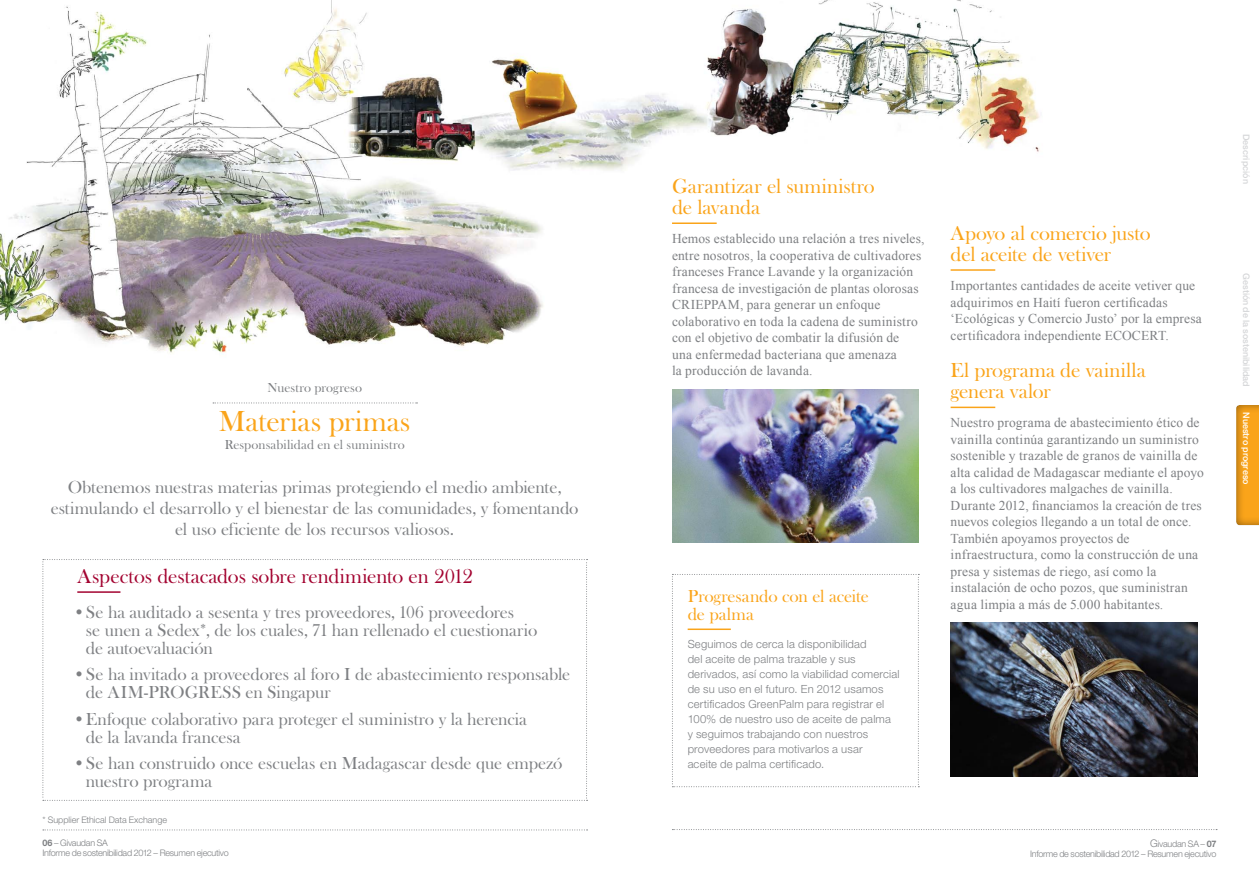
<style>
.page{position:relative;width:1259px;height:893px;background:#fff}
.page>*{position:absolute;margin:0;border:0;box-sizing:border-box;transform-origin:0 0}
.t1{font:30px "Baskerville Old Face EF";letter-spacing:.005em;color:#faa41a}
.t2{font:21px/21px "Baskerville Old Face EF";color:#faa41a}
.t3{font:21px "Baskerville Old Face EF";letter-spacing:-.005em;color:#a30330}
.t4{font:18px/18px "Baskerville Old Face EF";letter-spacing:-.005em;color:#7e8083}
.t5{font:18px/18px "Baskerville Old Face EF";letter-spacing:-.005em;color:#faa41a}
.t6{font:13.5px/16.5px "Times New Roman";letter-spacing:.01em;color:#7e8083}
.t7{font:13.5px "Baskerville Old Face EF";letter-spacing:.005em;color:#7e8083}
.t8{font:300 11.25px/15px "Helvetica Neue LT Std";letter-spacing:.015em;color:#7e8083}
.t9{font:300 9px/10.5px "Helvetica Neue LT Std";letter-spacing:-.025em;color:#7e8083}
.t10{font:500 9px "Helvetica Neue LT Std";color:#d5d6d8}
.t11{font:300 9px "Helvetica Neue LT Std";color:#7e8083}
.t12{font:500 9px "Helvetica Neue LT Std";color:#fff}
.s1{font-weight:700}
.s2{font-size:10.5px}
</style>
<div class="page">
<img style="left:0;top:0;width:1198px;height:801px">
<div style="left:1234px;top:403px;width:25px;height:123px;background:#000;opacity:.5"></div>
<svg style="left:43px;top:830px;width:544px;height:1px"></svg>
<svg style="left:672px;top:829px;width:545px;height:1px"></svg>
<hr style="left:950px;top:269px;width:45px;height:2px;background:#faa41a">
<hr style="left:950px;top:407px;width:45px;height:1px;background:#faa41a">
<svg style="left:213px;top:403px;width:204px;height:1px"></svg>
<svg style="left:43px;top:559px;width:544px;height:242px"></svg>
<hr style="left:672px;top:222px;width:44px;height:2px;background:#faa41a">
<svg style="left:672px;top:574px;width:247px;height:213px"></svg>
<img style="left:950px;top:623px;width:247px;height:153px">
<img style="left:672px;top:389px;width:246px;height:154px">
<p class="t7" style="left:267px;top:380px;width:96px">Nuestro progreso</p>
<h1 class="t1" style="left:219px;top:404px;width:193px">Materias primas</h1>
<p class="t7" style="left:225px;top:437px;width:182px">Responsabilidad en el suministro</p>
<h3 class="t4" style="left:51px;top:477px;width:529px;line-height:21px;text-align:center">Obtenemos nuestras materias primas protegiendo el medio ambiente, estimulando el desarrollo y el bienestar de las comunidades, y fomentando el uso eficiente de los recursos valiosos.</h3>
<h2 class="t3" style="left:77px;top:564px;width:397px">Aspectos destacados sobre rendimiento en 2012</h2>
<h3 class="t4" style="left:86px;top:603px;width:453px;text-indent:-13px">• Se ha auditado a sesenta y tres proveedores, 106 proveedores<br>se unen a Sedex*, de los cuales, 71 han rellenado el cuestionario de autoevaluación</h3>
<h3 class="t4" style="left:86px;top:666px;width:486px;text-indent:-13px">• Se ha invitado a proveedores al foro I de abastecimiento responsable de AIM-PROGRESS en Singapur</h3>
<h3 class="t4" style="left:86px;top:710px;width:443px;text-indent:-13px">• Enfoque colaborativo para proteger el suministro y la herencia de la lavanda francesa</h3>
<h3 class="t4" style="left:86px;top:755px;width:478px;text-indent:-13px">• Se han construido once escuelas en Madagascar desde que empezó nuestro programa</h3>
<p class="t11" style="left:43px;top:814px;width:126px">* Supplier Ethical Data Exchange</p>
<h2 class="t2" style="left:672px;top:176px;width:204px">Garantizar el suministro de lavanda</h2>
<p class="t6" style="left:672px;top:230px;width:254px">Hemos establecido una relación a tres niveles, entre nosotros, la cooperativa de cultivadores franceses France Lavande y la organización francesa de investigación de plantas olorosas CRIEPPAM, para generar un enfoque colaborativo en toda la cadena de suministro con el objetivo de combatir la difusión de<br>una enfermedad bacteriana que amenaza<br>la producción de lavanda.</p>
<h3 class="t5" style="left:687px;top:587px;width:183px">Progresando con el aceite de palma</h3>
<p class="t8" style="left:687px;top:636px;width:213px">Seguimos de cerca la disponibilidad<br>del aceite de palma trazable y sus derivados, así como la viabilidad comercial de su uso en el futuro. En 2012 usamos certificados GreenPalm para registrar el 100% de nuestro uso de aceite de palma<br>y seguimos trabajando con nuestros proveedores para motivarlos a usar<br>aceite de palma certificado.</p>
<h2 class="t2" style="left:950px;top:223px;width:202px">Apoyo al comercio justo del aceite de vetiver</h2>
<p class="t6" style="left:950px;top:277px;width:253px">Importantes cantidades de aceite vetiver que adquirimos en Haití fueron certificadas ‘Ecológicas y Comercio Justo’ por la empresa certificadora independiente ECOCERT.</p>
<h2 class="t2" style="left:950px;top:360px;width:196px">El programa de vainilla genera valor</h2>
<p class="t6" style="left:950px;top:414px;width:255px">Nuestro programa de abastecimiento ético de vainilla continúa garantizando un suministro sostenible y trazable de granos de vainilla de alta calidad de Madagascar mediante el apoyo a los cultivadores malgaches de vainilla.<br>Durante 2012, financiamos la creación de tres nuevos colegios llegando a un total de once.<br>También apoyamos proyectos de infraestructura, como la construcción de una presa y sistemas de riego, así como la instalación de ocho pozos, que suministran agua limpia a más de 5.000 habitantes.</p>
<p class="t9" style="left:43px;top:837px;width:188px"><span class="s1">06</span> – Givaudan SA<br>Informe de sostenibilidad 2012 – Resumen ejecutivo</p>
<p class="t9" style="left:1030px;top:838px;width:188px;text-align:right"><span class="s2">G</span>ivaudan SA – <span class="s1">07<br></span>Informe de sostenibilidad 2012 – Resumen ejecutivo</p>
<p class="t10" style="left:1251px;top:134px;width:51px;rotate:90deg">Descripción</p>
<p class="t10" style="left:1251px;top:273px;width:115px;rotate:90deg">Gestión de la sostenibilidad</p>
<p class="t12" style="left:1251px;top:412px;width:74px;rotate:90deg">Nuestro progreso</p>
</div>
